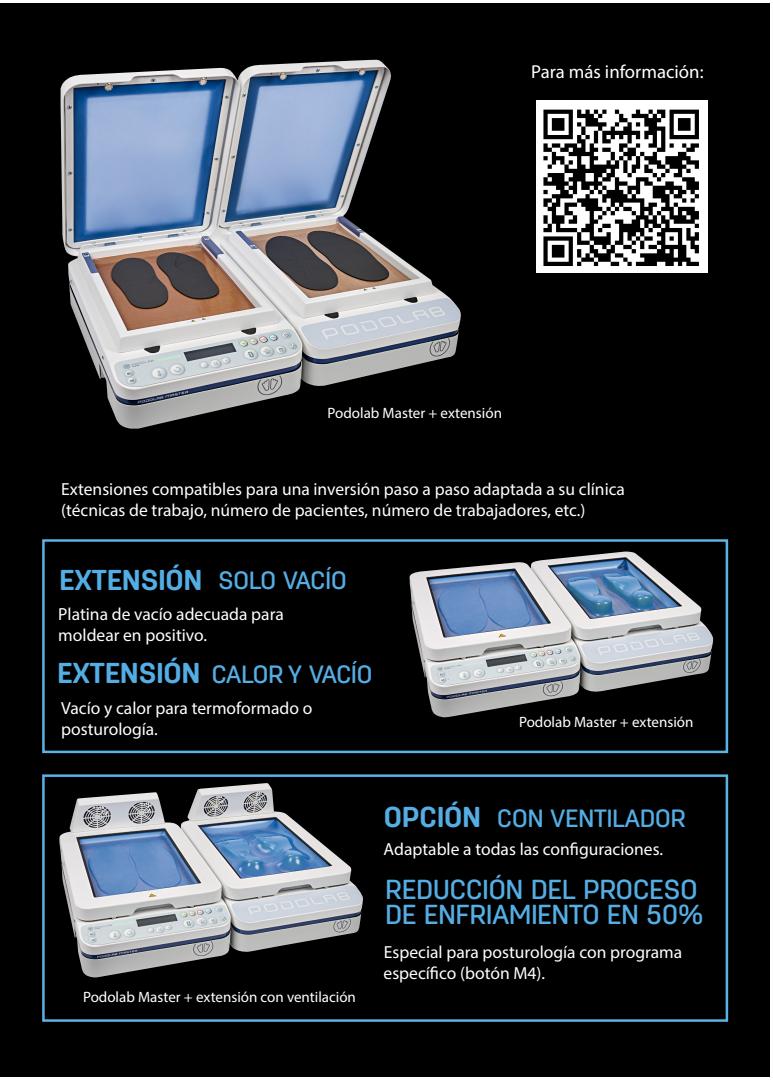
<style>
.page{position:relative;width:773px;height:1081px;background:#fff}
.page>*{position:absolute;margin:0;border:0;box-sizing:border-box;transform-origin:0 0}
.t1{font:700 28.75px "Antartida Rounded";color:#54ade3}
.t2{font:500 27.5px/25px "Antartida Rounded";color:#54ade3}
.t3{font:500 25px "Antartida Rounded";color:#54ade3}
.t4{font:18.75px "Myriad Pro";color:#fff}
.t5{font:17.5px/21px "Myriad Pro";color:#fffefc}
.t6{font:15px "Myriad Pro";color:#fff}
</style>
<div class="page">
<div style="left:0;top:4px;width:769px;height:1073px;background:#000001"></div>
<img style="left:536px;top:101px;width:171px;height:172px">
<img style="left:59px;top:783px;width:304px;height:194px">
<img style="left:409px;top:551px;width:304px;height:166px">
<img style="left:61px;top:60px;width:400px;height:368px">
<div style="left:42px;top:539px;width:686px;height:214px;border:2px solid #5bb3e5"></div>
<div style="left:42px;top:774px;width:686px;height:248px;border:2px solid #5bb3e5"></div>
<p class="t4" style="left:531px;top:60px;width:174px">Para más información:</p>
<p class="t6" style="left:327px;top:404px;width:176px">Podolab Master + extensión</p>
<p class="t5" style="left:61px;top:478px;width:565px">Extensiones compatibles para una inversión paso a paso adaptada a su clínica (técnicas de trabajo, número de pacientes, número de trabajadores, etc.)</p>
<p class="t1" style="left:60px;top:563px;width:144px">EXTENSIÓN</p>
<p class="t3" style="left:218px;top:567px;width:130px">SOLO VACÍO</p>
<p class="t5" style="left:58px;top:604px;width:227px">Platina de vacío adecuada para moldear en positivo.</p>
<p class="t1" style="left:58px;top:657px;width:144px">EXTENSIÓN</p>
<p class="t3" style="left:212px;top:660px;width:162px">CALOR Y VACÍO</p>
<p class="t5" style="left:61px;top:697px;width:253px">Vacío y calor para termoformado o posturología.</p>
<p class="t6" style="left:519px;top:713px;width:176px">Podolab Master + extensión</p>
<p class="t6" style="left:83px;top:988px;width:274px">Podolab Master + extensión con ventilación</p>
<p class="t1" style="left:384px;top:800px;width:98px">OPCIÓN</p>
<p class="t3" style="left:497px;top:804px;width:190px">CON VENTILADOR</p>
<p class="t5" style="left:383px;top:838px;width:281px">Adaptable a todas las configuraciones.</p>
<p class="t2" style="left:385px;top:877px;width:319px">REDUCCIÓN DEL PROCESO<br>DE ENFRIAMIENTO EN 50%</p>
<p class="t5" style="left:383px;top:941px;width:300px">Especial para posturología con programa específico (botón M4).</p>
</div>
